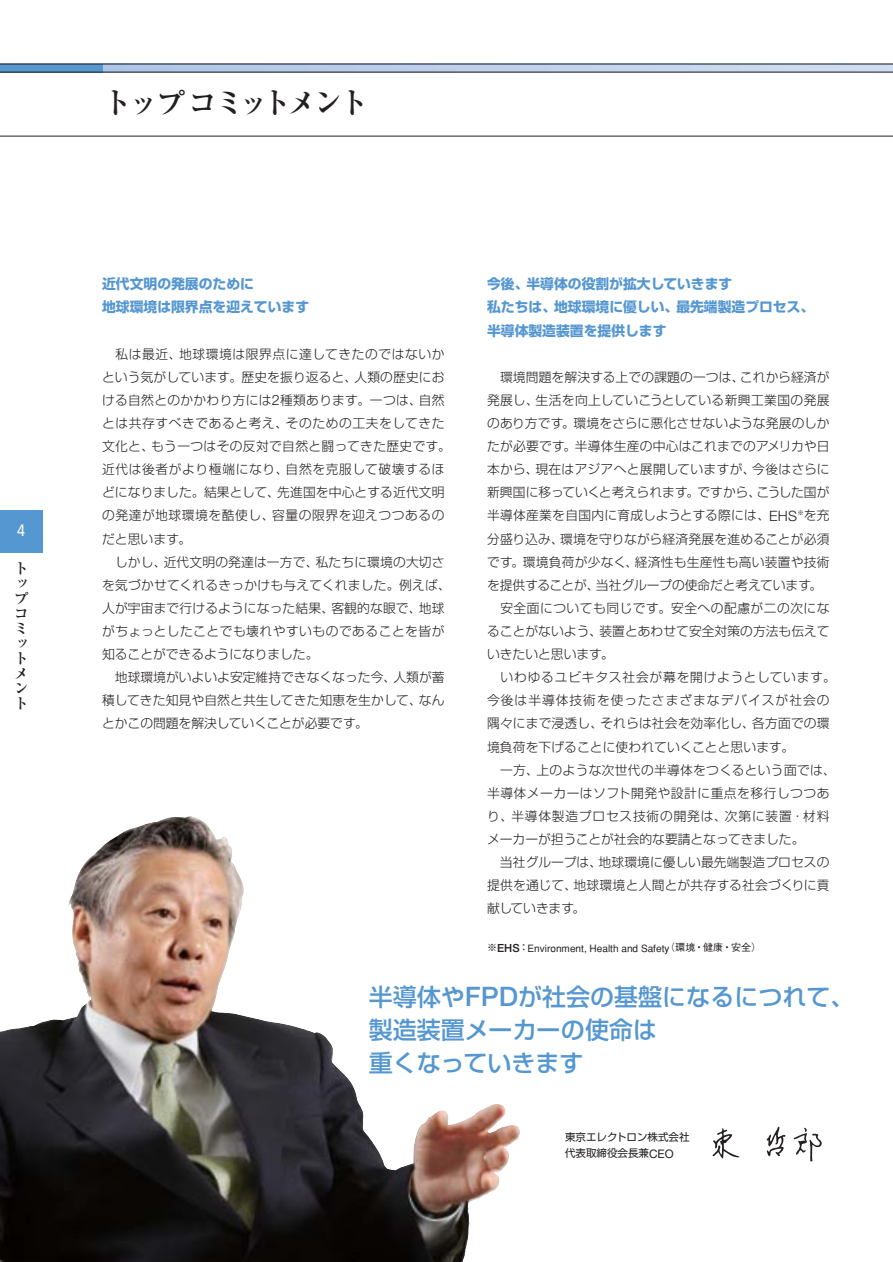
<style>
.page{position:relative;width:893px;height:1262px;background:#fff}
.page>*{position:absolute;margin:0;border:0;box-sizing:border-box;transform-origin:0 0}
.t1{font:700 30px "Ryumin";letter-spacing:-.135em;color:#231f20}
.t2{font:500 24px/33px "Shin Go";color:#5597d1}
.t3{font:condensed 16.5px "Frutiger";color:#fff}
.t4{font:700 15px/15px "Ryumin";color:#231f20;text-align:justify}
.t5{font:700 13.8px/23.1px "Shin Go";color:#5597d1}
.t6{font:300 12.75px/23.1px "Shin Go";letter-spacing:.02em;color:#231f20}
.t7{font:300 12.75px "Shin Go";color:#231f20}
.t8{font:300 12.75px "Shin Go";letter-spacing:.04em;color:#231f20}
.t9{font:300 12.75px "Shin Go";letter-spacing:.06em;color:#231f20}
.t10{font:300 12.75px "Shin Go";letter-spacing:.075em;color:#231f20}
.t11{font:300 12.75px "Shin Go";letter-spacing:-.005em;color:#231f20}
.t12{font:10.5px/16.5px "Shin Go";color:#231f20}
.t13{font:500 10.05px "Gothic BBB";color:#231f20}
.s1{font-family:"Helvetica Neue";font-size:14.25px}
.s2{font-family:"Shin Go"}
.s3{font-family:"Helvetica Neue";font-size:11.25px}
.s4{font-family:"Helvetica Neue";font-size:26.85px}
.s5{font-family:"Helvetica Neue";font-size:11.7px}
</style>
<div class="page">
<img style="left:0;top:828px;width:520px;height:433px">
<div style="left:0;top:510px;width:43px;height:43px;background:#5597d1"></div>
<svg style="left:712px;top:1126px;width:109px;height:35px"></svg>
<svg style="left:0;top:64px;width:892px;height:73px"></svg>
<p class="t3" style="left:17px;top:524px;width:9px">4</p>
<p class="t4" style="left:14px;top:563px;width:16px">トップコミットメント</p>
<h1 class="t1" style="left:102px;top:93px;width:268px">トップコミットメント</h1>
<p class="t5" style="left:487px;top:274px;width:329px">今後、半導体の役割が拡大していきます<br>私たちは、地球環境に優しい、最先端製造プロセス、半導体製造装置を提供します</p>
<p class="t6" style="left:500px;top:367px;width:331px">環境問題を解決する上での課題の一つは、これから経済が</p>
<p class="t6" style="left:487px;top:390px;width:344px">発展し、生活を向上していこうとしている新興工業国の発展</p>
<p class="t6" style="left:487px;top:413px;width:344px">のあり方です。環境をさらに悪化させないような発展のしか</p>
<p class="t6" style="left:487px;top:436px;width:344px">たが必要です。半導体生産の中心はこれまでのアメリカや日</p>
<p class="t6" style="left:487px;top:459px;width:344px">本から、現在はアジアへと展開していますが、今後はさらに</p>
<p class="t6" style="left:487px;top:483px;width:344px">新興国に移っていくと考えられます。ですから、こうした国が</p>
<p class="t6" style="left:487px;top:506px;width:344px">半導体産業を自国内に育成しようとする際には、<span class="s1">EHS</span><sup>※</sup>を充</p>
<p class="t6" style="left:487px;top:529px;width:344px">分盛り込み、環境を守りながら経済発展を進めることが必須</p>
<p class="t6" style="left:487px;top:552px;width:344px">です。環境負荷が少なく、経済性も生産性も高い装置や技術</p>
<p class="t7" style="left:487px;top:580px;width:336px">を提供することが、当社グループの使命だと考えています。</p>
<p class="t8" style="left:500px;top:603px;width:331px">安全面についても同じです。安全への配慮が二の次にな</p>
<p class="t6" style="left:487px;top:621px;width:344px">ることがないよう、装置とあわせて安全対策の方法も伝えて</p>
<p class="t7" style="left:487px;top:649px;width:128px">いきたいと思います。</p>
<p class="t9" style="left:500px;top:672px;width:337px">いわゆるユビキタス社会が幕を開けようとしています。</p>
<p class="t10" style="left:487px;top:695px;width:344px">今後は半導体技術を使ったさまざまなデバイスが社会の</p>
<p class="t6" style="left:487px;top:714px;width:344px">隅々にまで浸透し、それらは社会を効率化し、各方面での環</p>
<p class="t6" style="left:487px;top:737px;width:308px">境負荷を下げることに使われていくことと思います。</p>
<p class="t6" style="left:500px;top:760px;width:337px">一方、上のような次世代の半導体をつくるという面では、</p>
<p class="t8" style="left:487px;top:788px;width:344px">半導体メーカーはソフト開発や設計に重点を移行しつつあ</p>
<p class="t9" style="left:487px;top:811px;width:344px">り、半導体製造プロセス技術の開発は、次第に装置・材料</p>
<p class="t7" style="left:487px;top:834px;width:319px">メーカーが担うことが社会的な要請となってきました。</p>
<p class="t6" style="left:500px;top:852px;width:331px">当社グループは、地球環境に優しい最先端製造プロセスの</p>
<p class="t6" style="left:487px;top:875px;width:344px">提供を通じて、地球環境と人間とが共存する社会づくりに貢</p>
<p class="t11" style="left:487px;top:903px;width:100px">献していきます。</p>
<p class="t13" style="left:487px;top:944px;width:275px"><span class="s2">※</span><span class="s3">EHS</span><span class="s2">：</span>Environment, Health and Safety（環境・健康・安全）</p>
<h2 class="t2" style="left:369px;top:982px;width:487px">半導体や<span class="s4">FPD</span>が社会の基盤になるにつれて、製造装置メーカーの使命は<br>重くなっていきます</h2>
<p class="t5" style="left:102px;top:274px;width:208px">近代文明の発展のために<br>地球環境は限界点を迎えています</p>
<p class="t6" style="left:102px;top:344px;width:350px;text-indent:13px">私は最近、地球環境は限界点に達してきたのではないかという気がしています。歴史を振り返ると、人類の歴史における自然とのかかわり方には<span class="s1">2</span>種類あります。一つは、自然とは共存すべきであると考え、そのための工夫をしてきた文化と、もう一つはその反対で自然と闘ってきた歴史です。近代は後者がより極端になり、自然を克服して破壊するほどになりました。結果として、先進国を中心とする近代文明の発達が地球環境を酷使し、容量の限界を迎えつつあるのだと思います。</p>
<p class="t6" style="left:102px;top:552px;width:350px;text-indent:13px">しかし、近代文明の発達は一方で、私たちに環境の大切さを気づかせてくれるきっかけも与えてくれました。例えば、人が宇宙まで行けるようになった結果、客観的な眼で、地球がちょっとしたことでも壊れやすいものであることを皆が知ることができるようになりました。</p>
<p class="t6" style="left:102px;top:667px;width:344px;text-align:justify;text-indent:13px">地球環境がいよいよ安定維持できなくなった今、人類が蓄積してきた知見や自然と共生してきた知恵を生かして、なんとかこの問題を解決していくことが必要です。</p>
<p class="t12" style="left:565px;top:1129px;width:126px">東京エレクトロン株式会社代表取締役会長兼<span class="s5">CEO</span></p>
</div>
